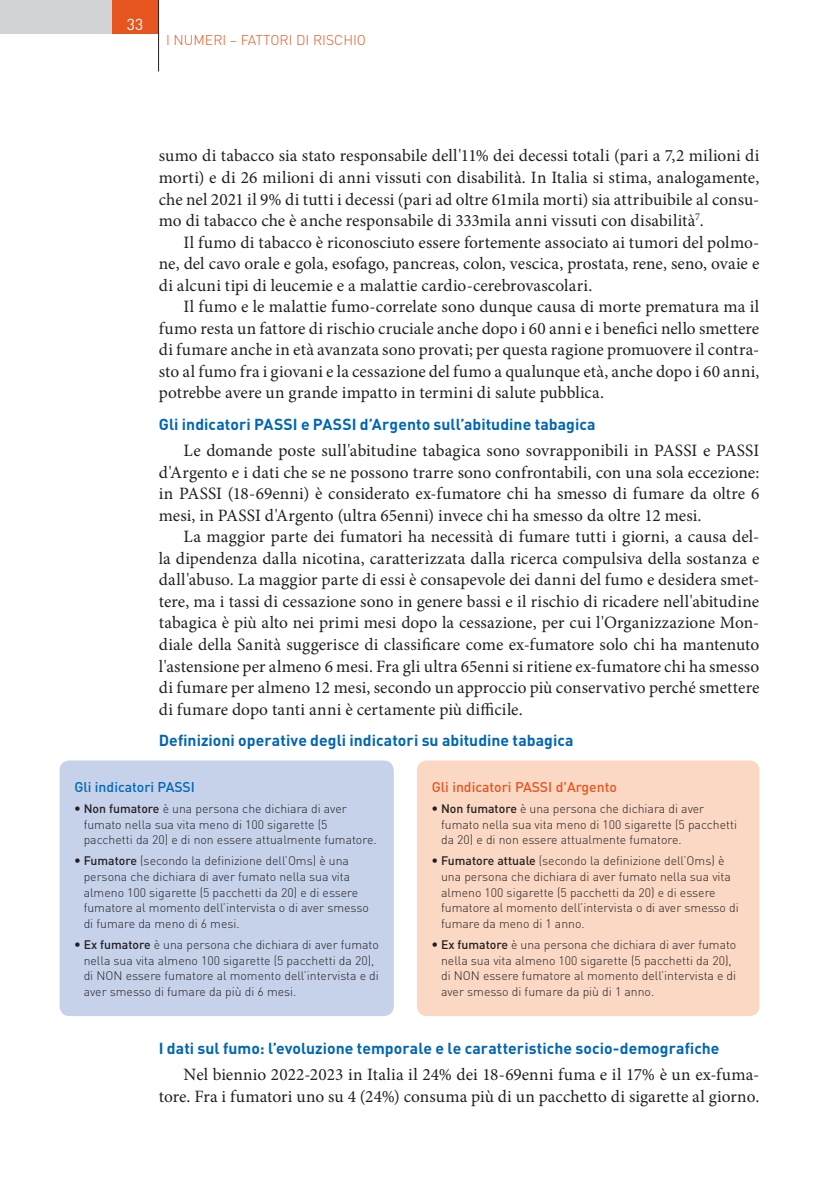
<style>
.page{position:relative;width:819px;height:1191px;background:#fff}
.page>*{position:absolute;margin:0;border:0;box-sizing:border-box;transform-origin:0 0}
.TXT_corrente{font:17.32px/21.5px "Minion Pro";letter-spacing:.005em;color:#231f20;text-align:justify}
.titoletto3{font:700 15.75px "DIN";letter-spacing:.005em;color:#0166b3}
.t1{font:15.75px "DIN";color:#fff}
.nota-tab{font:500 14px "DIN";color:#e6551f}
.t2{font:300 14px "DIN";color:#e6551f}
.nota-tab-2{font:500 14px "DIN";color:#0166b3}
.nota-tab-3{font:300 12.25px/15.8px "DIN";color:#231f20}
.s1{font-family:"Helvetica Neue LT Std";font-weight:400}
.s2{font-weight:500}
</style>
<div class="page">
<div style="left:0;top:0;width:159px;height:34px;background:#d1d2d4"></div>
<div style="left:113px;top:0;width:46px;height:34px;background:#e6551f"></div>
<hr style="left:158px;top:0;width:1px;height:72px;background:#231f20">
<div style="left:60px;top:760px;width:334px;height:256px;background:#c6d2ea;border-radius:10px"></div>
<div style="left:417px;top:760px;width:342px;height:256px;background:#fad8c3;border-radius:10px"></div>
<p class="t1" style="left:127px;top:14px;width:18px">33</p>
<p class="t2" style="left:166px;top:31px;width:201px">I NUMERI – FATTORI DI RISCHIO</p>
<p class="TXT_corrente" style="left:159px;top:145px;width:602px">sumo di tabacco sia stato responsabile dell'11% dei decessi totali (pari a 7,2 milioni di morti) e di 26 milioni di anni vissuti con disabilità. In Italia si stima, analogamente, che nel 2021 il 9% di tutti i decessi (pari ad oltre 61mila morti) sia attribuibile al consu&shy;mo di tabacco che è anche responsabile di 333mila anni vissuti con disabilità<sup>7</sup>.</p>
<p class="TXT_corrente" style="left:159px;top:231px;width:602px;text-indent:25px">Il fumo di tabacco è riconosciuto essere fortemente associato ai tumori del polmo&shy;ne, del cavo orale e gola, esofago, pancreas, colon, vescica, prostata, rene, seno, ovaie e di alcuni tipi di leucemie e a malattie cardio-cerebrovascolari.</p>
<p class="TXT_corrente" style="left:159px;top:296px;width:602px;text-indent:25px">Il fumo e le malattie fumo-correlate sono dunque causa di morte prematura ma il fumo resta un fattore di rischio cruciale anche dopo i 60 anni e i benefici nello smettere di fumare anche in età avanzata sono provati; per questa ragione promuovere il contra&shy;sto al fumo fra i giovani e la cessazione del fumo a qualunque età, anche dopo i 60 anni, potrebbe avere un grande impatto in termini di salute pubblica.</p>
<p class="titoletto3" style="left:159px;top:414px;width:438px">Gli indicatori PASSI e PASSI d’Argento sull’abitudine tabagica</p>
<p class="TXT_corrente" style="left:159px;top:440px;width:602px;text-indent:25px">Le domande poste sull'abitudine tabagica sono sovrapponibili in PASSI e PASSI d'Argento e i dati che se ne possono trarre sono confrontabili, con una sola eccezione: in PASSI (18-69enni) è considerato ex-fumatore chi ha smesso di fumare da oltre 6 mesi, in PASSI d'Argento (ultra 65enni) invece chi ha smesso da oltre 12 mesi.</p>
<p class="TXT_corrente" style="left:159px;top:526px;width:602px;text-indent:25px">La maggior parte dei fumatori ha necessità di fumare tutti i giorni, a causa del&shy;la dipendenza dalla nicotina, caratterizzata dalla ricerca compulsiva della sostanza e dall'abuso. La maggior parte di essi è consapevole dei danni del fumo e desidera smet&shy;tere, ma i tassi di cessazione sono in genere bassi e il rischio di ricadere nell'abitudine tabagica è più alto nei primi mesi dopo la cessazione, per cui l'Organizzazione Mon&shy;diale della Sanità suggerisce di classificare come ex-fumatore solo chi ha mantenuto l'astensione per almeno 6 mesi. Fra gli ultra 65enni si ritiene ex-fumatore chi ha smesso di fumare per almeno 12 mesi, secondo un approccio più conservativo perché smettere di fumare dopo tanti anni è certamente più difficile.</p>
<p class="titoletto3" style="left:159px;top:730px;width:416px">Definizioni operative degli indicatori su abitudine tabagica</p>
<p class="nota-tab-2" style="left:74px;top:778px;width:122px">Gli indicatori PASSI</p>
<p class="nota-tab-3" style="left:84px;top:800px;width:294px;text-indent:-9px"><span class="s1">•</span> <span class="s2">Non fumatore</span> è una persona che dichiara di aver fumato nella sua vita meno di 100 sigarette (5 pacchetti da 20) e di non essere attualmente fumatore.</p>
<p class="nota-tab-3" style="left:84px;top:852px;width:287px;text-indent:-9px"><span class="s1">•</span> <span class="s2">Fumatore</span> (secondo la definizione dell’Oms) è una persona che dichiara di aver fumato nella sua vita almeno 100 sigarette (5 pacchetti da 20) e di essere fumatore al momento dell’intervista o di aver smesso di fumare da meno di 6 mesi.</p>
<p class="nota-tab-3" style="left:84px;top:936px;width:297px;text-indent:-9px"><span class="s1">•</span> <span class="s2">Ex fumatore</span> è una persona che dichiara di aver fumato nella sua vita almeno 100 sigarette (5 pacchetti da 20), di NON essere fumatore al momento dell’intervista e di aver smesso di fumare da più di 6 mesi.</p>
<p class="nota-tab" style="left:432px;top:778px;width:187px">Gli indicatori PASSI d'Argento</p>
<p class="nota-tab-3" style="left:441px;top:800px;width:297px;text-indent:-9px"><span class="s1">•</span> <span class="s2">Non fumatore</span> è una persona che dichiara di aver fumato nella sua vita meno di 100 sigarette (5 pacchetti da 20) e di non essere attualmente fumatore.</p>
<p class="nota-tab-3" style="left:441px;top:852px;width:299px;text-indent:-9px"><span class="s1">•</span> <span class="s2">Fumatore attuale</span> (secondo la definizione dell’Oms) è una persona che dichiara di aver fumato nella sua vita almeno 100 sigarette (5 pacchetti da 20) e di essere fumatore al momento dell’intervista o di aver smesso di fumare da meno di 1 anno.</p>
<p class="nota-tab-3" style="left:441px;top:936px;width:297px;text-indent:-9px"><span class="s1">•</span> <span class="s2">Ex fumatore</span> è una persona che dichiara di aver fumato nella sua vita almeno 100 sigarette (5 pacchetti da 20), di NON essere fumatore al momento dell’intervista e di aver smesso di fumare da più di 1 anno.</p>
<p class="titoletto3" style="left:159px;top:1037px;width:562px">I dati sul fumo: l’evoluzione temporale e le caratteristiche socio-demografiche</p>
<p class="TXT_corrente" style="left:159px;top:1063px;width:602px;text-align:right">Nel biennio 2022-2023 in Italia il 24% dei 18-69enni fuma e il 17% è un ex-fuma&shy;tore. Fra i fumatori uno su 4 (24%) consuma più di un pacchetto di sigarette al giorno.</p>
</div>
